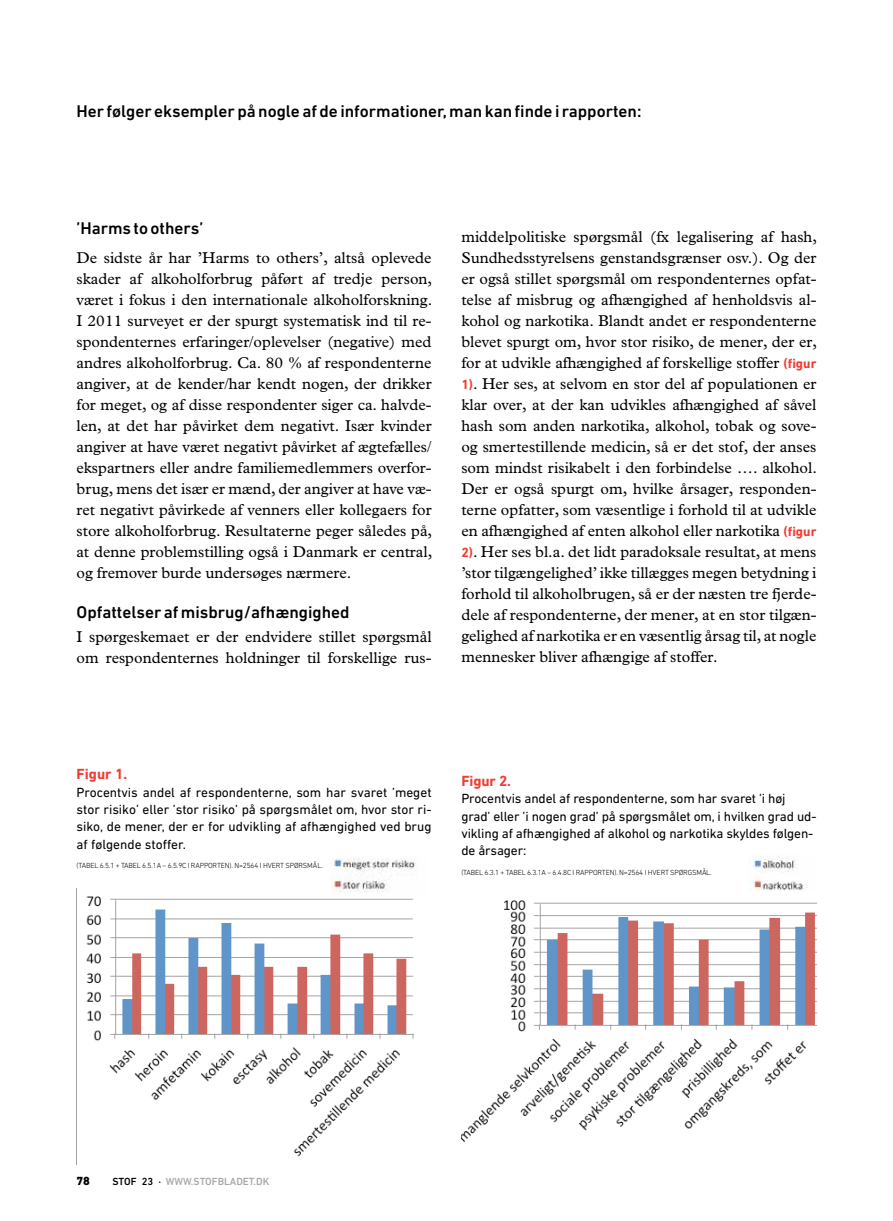
<style>
.page{position:relative;width:893px;height:1221px;background:#fff}
.page>*{position:absolute;margin:0;border:0;box-sizing:border-box;transform-origin:0 0}
.t1{font:500 17.25px "DIN Next LT Pro";color:#000}
.t2{font:15.75px/21px "Plantin";color:#000;text-align:justify}
.t3{font:700 15px "DIN Next LT Pro";letter-spacing:-.005em;color:#ef3e33}
.t4{font:13.5px/17.2px "DIN Next LT Pro";letter-spacing:-.01em;color:#000;text-align:justify}
.t5{font:800 12px "DIN Next LT Pro";color:#000}
.t6{font:500 10.5px "DIN Next LT Pro";color:#a7a9ac}
.t7{font:300 7.5px "DIN Next LT Pro";letter-spacing:-.02em;color:#000}
.s1{font-family:"DIN Next LT Pro";font-weight:700;font-size:13.5px;color:#ef3e33}
.s2{color:#000}
</style>
<div class="page">
<img style="left:86px;top:896px;width:329px;height:261px">
<img style="left:461px;top:900px;width:355px;height:242px">
<img style="left:332px;top:858px;width:84px;height:35px">
<img style="left:748px;top:854px;width:59px;height:37px">
<p class="t1" style="left:77px;top:101px;width:566px">Her følger eksempler på nogle af de informationer, man kan finde i rapporten:</p>
<p class="t1" style="left:77px;top:218px;width:128px">’Harms to others’</p>
<p class="t2" style="left:77px;top:247px;width:357px">De sidste år har ’Harms to others’, altså oplevede skader af alkoholforbrug påført af tredje person, været i fokus i den internationale alkoholforskning.<br>I 2011 surveyet er der spurgt systematisk ind til re&shy;spondenternes erfaringer/oplevelser (negative) med andres alkoholforbrug. Ca. 80 % af respondenterne angiver, at de kender/har kendt nogen, der drikker for meget, og af disse respondenter siger ca. halvde&shy;len, at det har påvirket dem negativt. Især kvinder angiver at have været negativt påvirket af ægtefælles/ ekspartners eller andre familiemedlemmers overfor&shy;brug, mens det især er mænd, der angiver at have væ&shy;ret negativt påvirkede af venners eller kollegaers for store alkoholforbrug. Resultaterne peger således på, at denne problemstilling også i Danmark er central, og fremover burde undersøges nærmere.</p>
<p class="t1" style="left:77px;top:602px;width:275px">Opfattelser af misbrug/afhængighed</p>
<p class="t2" style="left:77px;top:625px;width:357px">I spørgeskemaet er der endvidere stillet spørgsmål om respondenternes holdninger til forskellige rus-</p>
<p class="t2" style="left:461px;top:226px;width:357px">middelpolitiske spørgsmål (fx legalisering af hash, Sundhedsstyrelsens genstandsgrænser osv.). Og der er også stillet spørgsmål om respondenternes opfat&shy;telse af misbrug og afhængighed af henholdsvis al&shy;kohol og narkotika. Blandt andet er respondenterne blevet spurgt om, hvor stor risiko, de mener, der er, for at udvikle afhængighed af forskellige stoffer <span class="s1">(figur 1)</span>. Her ses, at selvom en stor del af populationen er klar over, at der kan udvikles afhængighed af såvel hash som anden narkotika, alkohol, tobak og sove&shy;og smertestillende medicin, så er det stof, der anses som mindst risikabelt i den forbindelse …. alkohol.<br>Der er også spurgt om, hvilke årsager, responden&shy;terne opfatter, som væsentlige i forhold til at udvikle en afhængighed af enten alkohol eller narkotika <span class="s1">(figur 2)</span>. Her ses bl.a. det lidt paradoksale resultat, at mens ’stor tilgængelighed’ ikke tillægges megen betydning i forhold til alkoholbrugen, så er der næsten tre fjerde&shy;dele af respondenterne, der mener, at en stor tilgæn&shy;gelighed af narkotika er en væsentlig årsag til, at nogle mennesker bliver afhængige af stoffer.</p>
<p class="t3" style="left:77px;top:765px;width:52px">Figur 1.</p>
<p class="t4" style="left:77px;top:783px;width:357px">Procentvis andel af respondenterne, som har svaret ’meget stor risiko’ eller ’stor risiko’ på spørgsmålet om, hvor stor ri&shy;siko, de mener, der er for udvikling af afhængighed ved brug af følgende stoffer.</p>
<p class="t7" style="left:77px;top:861px;width:248px">(TABEL 6.5.1 + TABEL 6.5.1A – 6.5.9C I RAPPORTEN). N=2564 I HVERT SPØRSMÅL.</p>
<p class="t3" style="left:461px;top:772px;width:51px">Figur 2.</p>
<p class="t4" style="left:461px;top:790px;width:357px;text-align:left">Procentvis andel af respondenterne, som har svaret ’i høj grad’ eller ’i nogen grad’ på spørgsmålet om, i hvilken grad ud&shy;vikling af afhængighed af alkohol og narkotika skyldes følgen&shy;de årsager:</p>
<p class="t7" style="left:461px;top:867px;width:252px">(TABEL 6.3.1 + TABEL 6.3.1A – 6.4.8C I RAPPORTEN). N=2564 I HVERT SPØRGSMÅL.</p>
<p class="t5" style="left:77px;top:1173px;width:15px">78</p>
<p class="t6" style="left:112px;top:1175px;width:159px"><span class="s2">Stof 23 ·</span> www.stofbladet.dk</p>
</div>
